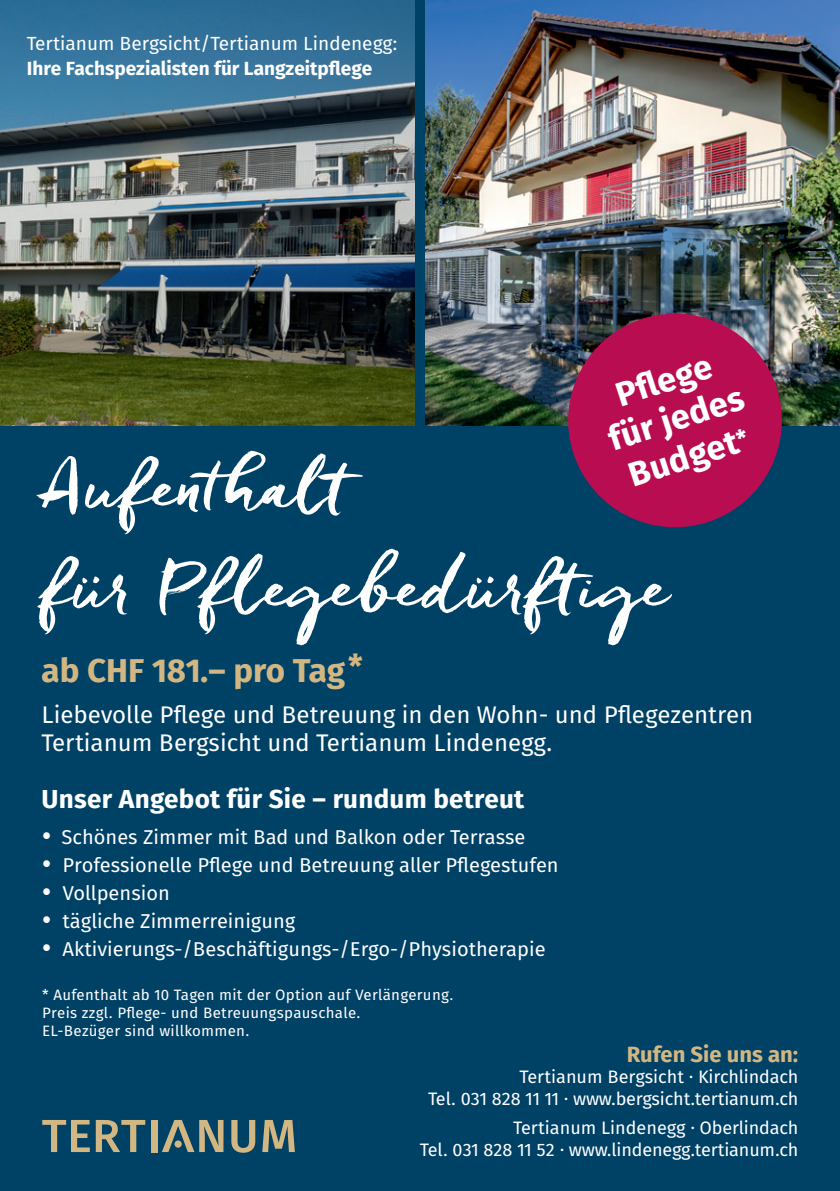
<style>
.page{position:relative;width:840px;height:1191px;background:#fff}
.page>*{position:absolute;margin:0;border:0;box-sizing:border-box;transform-origin:0 0}
.t1{font:70px/100px "Freeland";color:#fff}
.t2{font:700 34px/40px "Fira Sans OT";color:#fff;text-align:center}
.t3{font:700 33px "Fira Sans OT";color:#d3b782}
.t4{font:700 26px "Fira Sans OT";letter-spacing:.01em;color:#fff}
.t5{font:24px/28.8px "Fira Sans OT";color:#fff}
.t6{font:700 22px "Fira Sans OT";color:#d3b782}
.t7{font:20px "Fira Sans OT";color:#fff}
.t8{font:19px "Fira Sans OT";color:#fff}
.t9{font:700 19px "Fira Sans OT";color:#fff}
.t10{font:18px/21.6px "Fira Sans OT";letter-spacing:-.01em;color:#fff;text-align:right}
.t11{font:15px/18px "Fira Sans OT";letter-spacing:.02em;color:#fff}
.s1{font-size:24px}
</style>
<div class="page">
<div style="left:0;top:0;width:839px;height:1191px;background:#004166"></div>
<img style="left:425px;top:0;width:414px;height:425px">
<img style="left:0;top:0;width:414px;height:425px">
<svg style="left:555px;top:301px;width:239px;height:227px;background:#882256"></svg>
<svg style="left:42px;top:1120px;width:48px;height:32px"></svg>
<svg style="left:96px;top:1120px;width:49px;height:32px"></svg>
<svg style="left:231px;top:1120px;width:24px;height:32px"></svg>
<div style="left:151px;top:1120px;width:6px;height:32px;background:#d3b782"></div>
<svg style="left:162px;top:1120px;width:61px;height:32px"></svg>
<div style="left:174px;top:1140px;width:8px;height:7px;background:#d3b782;border-radius:50%"></div>
<svg style="left:262px;top:1120px;width:33px;height:32px"></svg>
<p class="t8" style="left:27px;top:30px;width:372px">Tertianum Bergsicht/Tertianum Lindenegg:</p>
<p class="t9" style="left:27px;top:55px;width:347px">Ihre Fachspezialisten für Langzeitpflege</p>
<h2 class="t2" style="left:591px;top:385px;width:142px;rotate:-18deg">Pfl ege für jedes<br>Budget<span class="s1">*</span></h2>
<h1 class="t1" style="left:42px;top:432px;width:629px">Aufenthalt<br>für Pflegebedürftige</h1>
<h3 class="t3" style="left:42px;top:648px;width:322px">ab CHF 181.– pro Tag*</h3>
<p class="t5" style="left:42px;top:701px;width:712px">Liebevolle Pflege und Betreuung in den Wohn- und Pflegezentren<br>Tertianum Bergsicht und Tertianum Lindenegg.</p>
<h3 class="t4" style="left:42px;top:780px;width:484px">Unser Angebot für Sie – rundum betreut</h3>
<p class="t7" style="left:42px;top:823px;width:485px">• Schönes Zimmer mit Bad und Balkon oder Terrasse</p>
<p class="t7" style="left:42px;top:851px;width:518px">• Professionelle Pflege und Betreuung aller Pflegestufen</p>
<p class="t7" style="left:42px;top:879px;width:130px">• Vollpension</p>
<p class="t7" style="left:42px;top:907px;width:255px">• tägliche Zimmerreinigung</p>
<p class="t7" style="left:42px;top:935px;width:505px">• Aktivierungs-/Beschäftigungs-/Ergo-/Physiotherapie</p>
<p class="t11" style="left:42px;top:987px;width:412px">* Aufenthalt ab 10 Tagen mit der Option auf Verlängerung.<br>Preis zzgl. Pflege- und Betreuungspauschale.<br>EL-Bezüger sind willkommen.</p>
<p class="t6" style="left:626px;top:1038px;width:173px">Rufen Sie uns an:</p>
<p class="t10" style="left:428px;top:1067px;width:371px">Tertianum Bergsicht · Kirchlindach<br>Tel. 031 828 11 11 · www.bergsicht.tertianum.ch</p>
<p class="t10" style="left:419px;top:1118px;width:380px">Tertianum Lindenegg · Oberlindach<br>Tel. 031 828 11 52 · www.lindenegg.tertianum.ch</p>
</div>
